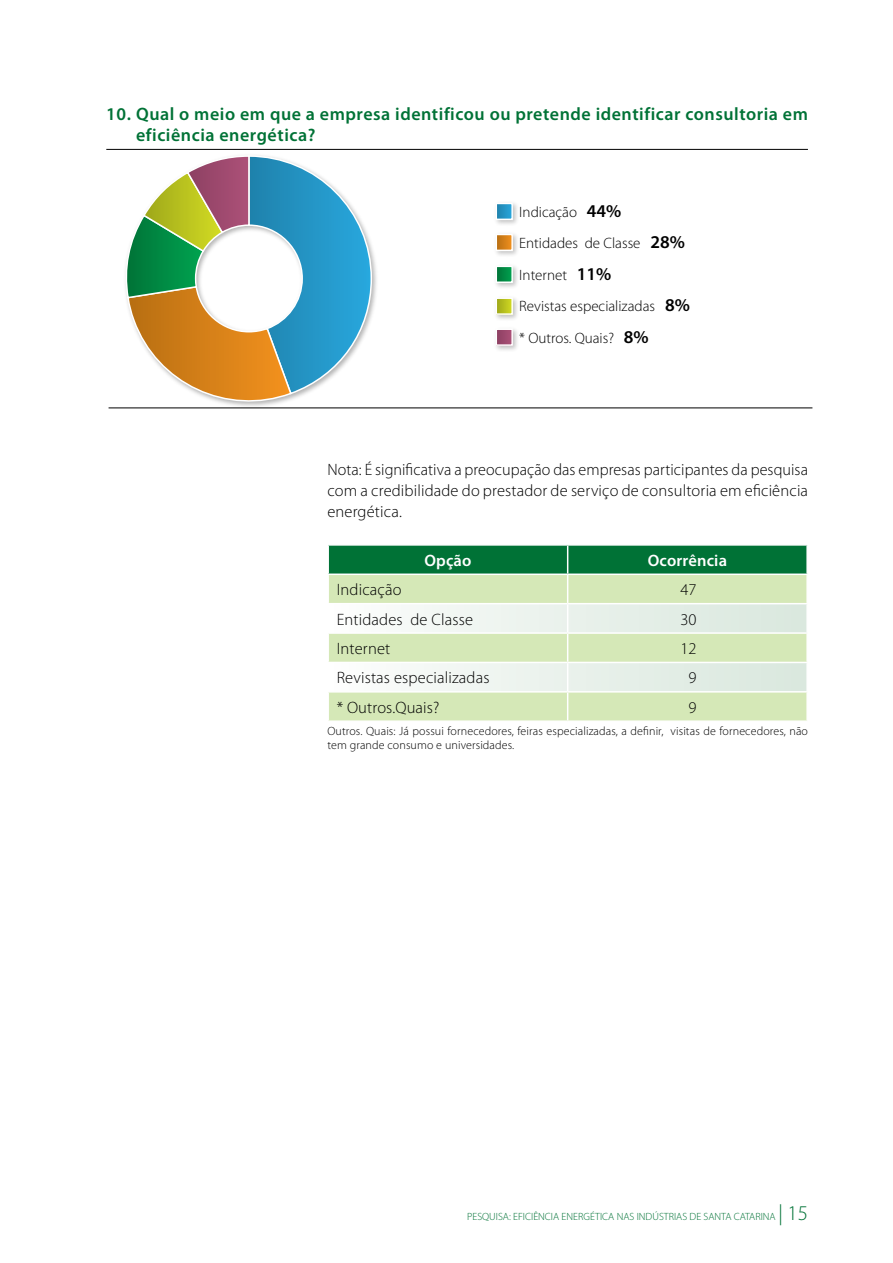
<style>
.page{position:relative;width:893px;height:1263px;background:#fff}
.page>*{position:absolute;margin:0;border:0;box-sizing:border-box;transform-origin:0 0}
.t1{font:600 18px/21px "Myriad Pro";letter-spacing:.03em;color:#007236}
.t2{font:300 16.5px/21px "Myriad Pro";letter-spacing:.01em;color:#000;text-align:justify}
.t3{font:600 16.5px "Myriad Pro";letter-spacing:.01em;color:#fff}
.t4{font:300 15px/31.5px "Myriad Pro";color:#000}
.t5{font:300 12px/14.4px "Myriad Pro";letter-spacing:.01em;color:#000}
.t6{font:300 10.5px "Myriad Pro";color:#007236}
.s1{font-weight:600;font-size:18px}
.s2{font-size:21px}
</style>
<div class="page">
<hr style="left:106px;top:149px;width:702px;height:1px;background:#000">
<hr style="left:109px;top:408px;width:703px;height:1px;background:#000">
<svg style="left:123px;top:155px;width:250px;height:254px"></svg>
<img style="left:496px;top:203px;width:21px;height:147px">
<svg style="left:498px;top:206px;width:12px;height:11px"></svg>
<div style="left:495px;top:203px;width:18px;height:17px;border:2px solid #fff"></div>
<svg style="left:498px;top:237px;width:12px;height:11px"></svg>
<div style="left:495px;top:234px;width:18px;height:17px;border:2px solid #fff"></div>
<svg style="left:498px;top:269px;width:12px;height:11px"></svg>
<div style="left:495px;top:266px;width:18px;height:17px;border:2px solid #fff"></div>
<svg style="left:498px;top:300px;width:12px;height:12px"></svg>
<div style="left:495px;top:297px;width:18px;height:18px;border:2px solid #fff"></div>
<div style="left:496px;top:329px;width:16px;height:16px;background:#9b476c"></div>
<div style="left:495px;top:328px;width:18px;height:18px;border:2px solid #fff"></div>
<svg style="left:328px;top:545px;width:479px;height:175px"></svg>
<hr style="left:806px;top:692px;width:2px;height:28px;background:#fff">
<p class="t1" style="left:136px;top:103px;width:673px;text-indent:-30px">10. Qual o meio em que a empresa identificou ou pretende identificar consultoria em eficiência energética?</p>
<p class="t4" style="left:519px;top:196px;width:172px">Indicação <span class="s1">44%<br></span>Entidades de Classe <span class="s1">28%<br></span>Internet <span class="s1">11%<br></span>Revistas especializadas <span class="s1">8% </span>* Outros. Quais? <span class="s1">8%</span></p>
<p class="t2" style="left:327px;top:459px;width:482px">Nota: É significativa a preocupação das empresas participantes da pesquisa com a credibilidade do prestador de serviço de consultoria em eficiência energética.</p>
<p class="t3" style="left:424px;top:550px;width:49px">Opção</p>
<p class="t3" style="left:648px;top:550px;width:81px">Ocorrência</p>
<p class="t2" style="left:337px;top:579px;width:66px">Indicação</p>
<p class="t2" style="left:680px;top:579px;width:18px">47</p>
<p class="t2" style="left:337px;top:609px;width:138px">Entidades de Classe</p>
<p class="t2" style="left:680px;top:609px;width:18px">30</p>
<p class="t2" style="left:337px;top:638px;width:55px">Internet</p>
<p class="t2" style="left:680px;top:638px;width:18px">12</p>
<p class="t2" style="left:337px;top:668px;width:154px">Revistas especializadas</p>
<p class="t2" style="left:689px;top:668px;width:10px">9</p>
<p class="t2" style="left:337px;top:697px;width:104px">* Outros.Quais?</p>
<p class="t2" style="left:689px;top:697px;width:10px">9</p>
<p class="t5" style="left:327px;top:724px;width:482px">Outros. Quais: Já possui fornecedores, feiras especializadas, a definir, visitas de fornecedores, não tem grande consumo e universidades.</p>
<p class="t6" style="left:467px;top:1211px;width:342px">PESQUISA: EFICIÊNCIA ENERGÉTICA NAS INDÚSTRIAS DE SANTA CATARINA <span class="s2">| 15</span></p>
</div>
